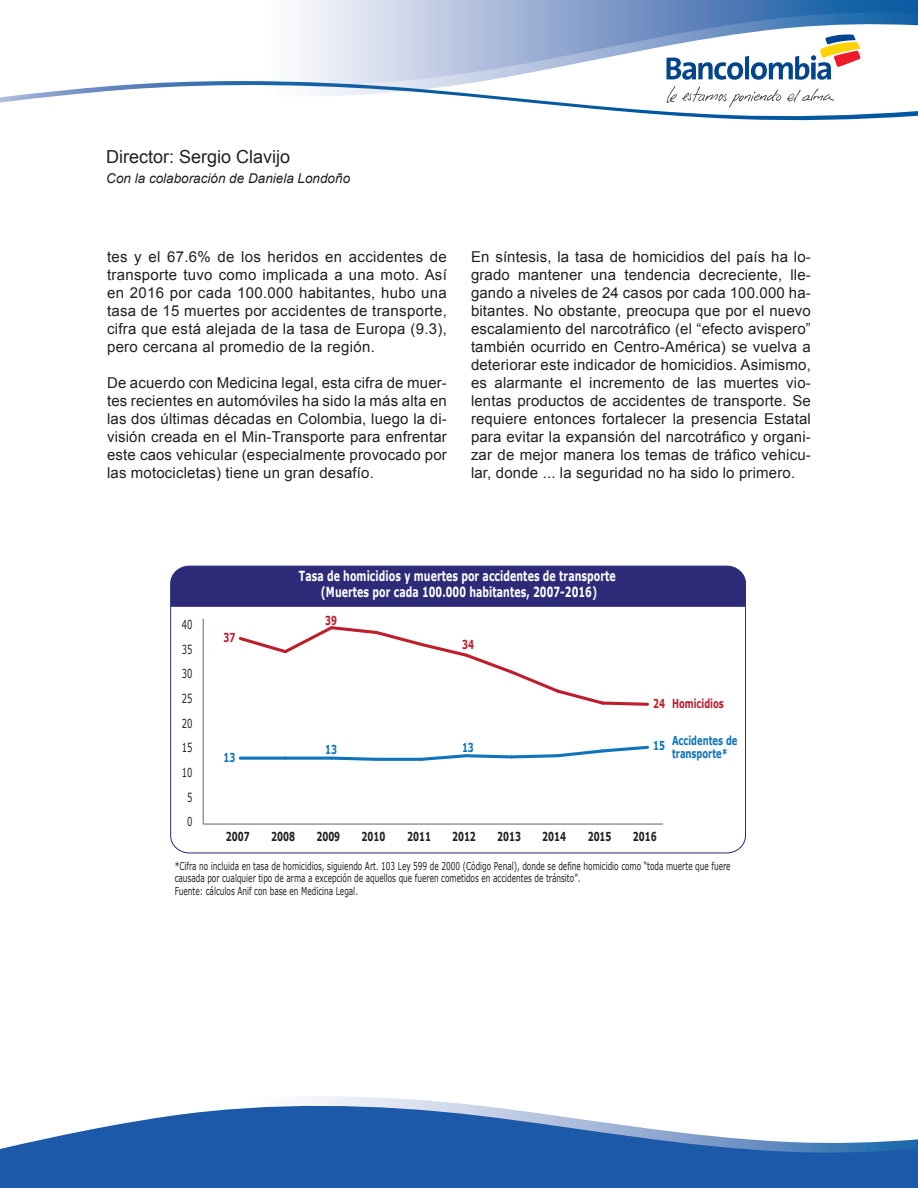
<style>
.page{position:relative;width:918px;height:1188px;background:#fff}
.page>*{position:absolute;margin:0;border:0;box-sizing:border-box;transform-origin:0 0}
.t1{font:18px "Arial";color:#231f20}
.TEXTO{font:15px/18px "Arial";letter-spacing:.01em;color:#231f20;text-align:justify}
.t2{font:700 13.95px/15.5px "Verdana";letter-spacing:.005em;color:#fff;text-align:center;scale:.68 1}
.t3{font:italic 13.5px "Arial";color:#231f20}
.t4{font:700 12.45px "Verdana";color:#231f20;scale:.68 1}
.t5{font:700 12.45px/12.5px "Verdana";color:#1074bc;scale:.68 1}
.t6{font:700 12.45px "Verdana";color:#be1d2c;scale:.68 1}
.t7{font:12.45px "Verdana";color:#231f20;scale:.68 1}
.t8{font:10.8px/12.5px "Verdana";color:#231f20;scale:.68 1}
</style>
<div class="page">
<svg style="left:298px;top:0;width:620px;height:33px;background:#8ca9d0"></svg>
<svg style="left:0;top:33px;width:918px;height:88px"></svg>
<svg style="left:305px;top:1096px;width:136px;height:6px"></svg>
<svg style="left:0;top:1102px;width:918px;height:86px;fill:#1c5aa9"></svg>
<div style="left:171px;top:566px;width:574px;height:41px;background:#2d2b78"></div>
<hr style="left:203px;top:619px;width:1px;height:205px;background:#636767">
<hr style="left:203px;top:824px;width:460px;height:1px;background:#636767">
<svg style="left:238px;top:626px;width:411px;height:80px"></svg>
<svg style="left:418px;top:745px;width:231px;height:16px"></svg>
<hr style="left:377px;top:758px;width:44px;height:3px;background:#1074bc">
<svg style="left:328px;top:756px;width:52px;height:5px"></svg>
<hr style="left:285px;top:757px;width:47px;height:3px;background:#1074bc">
<hr style="left:240px;top:757px;width:45px;height:3px;background:#1074bc">
<p class="t1" style="left:106px;top:145px;width:186px">Director: Sergio Clavijo</p>
<p class="t3" style="left:106px;top:169px;width:245px">Con la colaboración de Daniela Londoño</p>
<p class="TEXTO" style="left:107px;top:248px;width:341px">tes y el 67.6% de los heridos en accidentes de transporte tuvo como implicada a una moto. Así en 2016 por cada 100.000 habitantes, hubo una tasa de 15 muertes por accidentes de transporte, cifra que está alejada de la tasa de Europa (9.3), pero cercana al promedio de la región.</p>
<p class="TEXTO" style="left:107px;top:374px;width:341px">De acuerdo con Medicina legal, esta cifra de muer&shy;tes recientes en automóviles ha sido la más alta en las dos últimas décadas en Colombia, luego la di&shy;visión creada en el Min-Transporte para enfrentar este caos vehicular (especialmente provocado por las motocicletas) tiene un gran desafío.</p>
<p class="TEXTO" style="left:471px;top:248px;width:341px">En síntesis, la tasa de homicidios del país ha lo&shy;grado mantener una tendencia decreciente, lle&shy;gando a niveles de 24 casos por cada 100.000 ha&shy;bitantes. No obstante, preocupa que por el nuevo escalamiento del narcotráfico (el “efecto avispero” también ocurrido en Centro-América) se vuelva a deteriorar este indicador de homicidios. Asimismo, es alarmante el incremento de las muertes vio&shy;lentas productos de accidentes de transporte. Se requiere entonces fortalecer la presencia Estatal para evitar la expansión del narcotráfico y organi&shy;zar de mejor manera los temas de tráfico vehicu&shy;lar, donde ... la seguridad no ha sido lo primero.</p>
<p class="t7" style="left:182px;top:616px;width:17px">40</p>
<p class="t7" style="left:182px;top:641px;width:17px">35</p>
<p class="t7" style="left:182px;top:665px;width:17px">30</p>
<p class="t7" style="left:182px;top:690px;width:17px">25</p>
<p class="t7" style="left:182px;top:715px;width:17px">20</p>
<p class="t7" style="left:182px;top:739px;width:17px">15</p>
<p class="t7" style="left:182px;top:764px;width:17px">10</p>
<p class="t7" style="left:187px;top:789px;width:9px">5</p>
<p class="t7" style="left:187px;top:813px;width:9px">0</p>
<p class="t2" style="left:299px;top:568px;width:468px">Tasa de homicidios y muertes por accidentes de transporte (Muertes por cada 100.000 habitantes, 2007-2016)</p>
<p class="t6" style="left:224px;top:629px;width:19px">37</p>
<p class="t5" style="left:224px;top:751px;width:19px">13</p>
<p class="t6" style="left:325px;top:611px;width:19px">39</p>
<p class="t6" style="left:462px;top:635px;width:19px">34</p>
<p class="t6" style="left:653px;top:694px;width:19px">24</p>
<p class="t6" style="left:672px;top:695px;width:78px">Homicidios</p>
<p class="t5" style="left:325px;top:743px;width:19px">13</p>
<p class="t5" style="left:462px;top:741px;width:19px">13</p>
<p class="t5" style="left:672px;top:734px;width:98px;text-indent:-19px">15 Accidentes de transporte*</p>
<p class="t4" style="left:226px;top:827px;width:37px">2007</p>
<p class="t4" style="left:271px;top:827px;width:37px">2008</p>
<p class="t4" style="left:316px;top:827px;width:37px">2009</p>
<p class="t4" style="left:362px;top:827px;width:37px">2010</p>
<p class="t4" style="left:407px;top:827px;width:37px">2011</p>
<p class="t4" style="left:452px;top:827px;width:37px">2012</p>
<p class="t4" style="left:497px;top:827px;width:37px">2013</p>
<p class="t4" style="left:542px;top:827px;width:37px">2014</p>
<p class="t4" style="left:588px;top:827px;width:37px">2015</p>
<p class="t4" style="left:633px;top:827px;width:37px">2016</p>
<p class="t8" style="left:175px;top:859px;width:819px">*Cifra no incluida en tasa de homicidios, siguiendo Art. 103 Ley 599 de 2000 (Código Penal), donde se define homicidio como “toda muerte que fuere causada por cualquier tipo de arma a excepción de aquellos que fueren cometidos en accidentes de tránsito”.<br>Fuente: cálculos Anif con base en Medicina Legal.</p>
</div>
